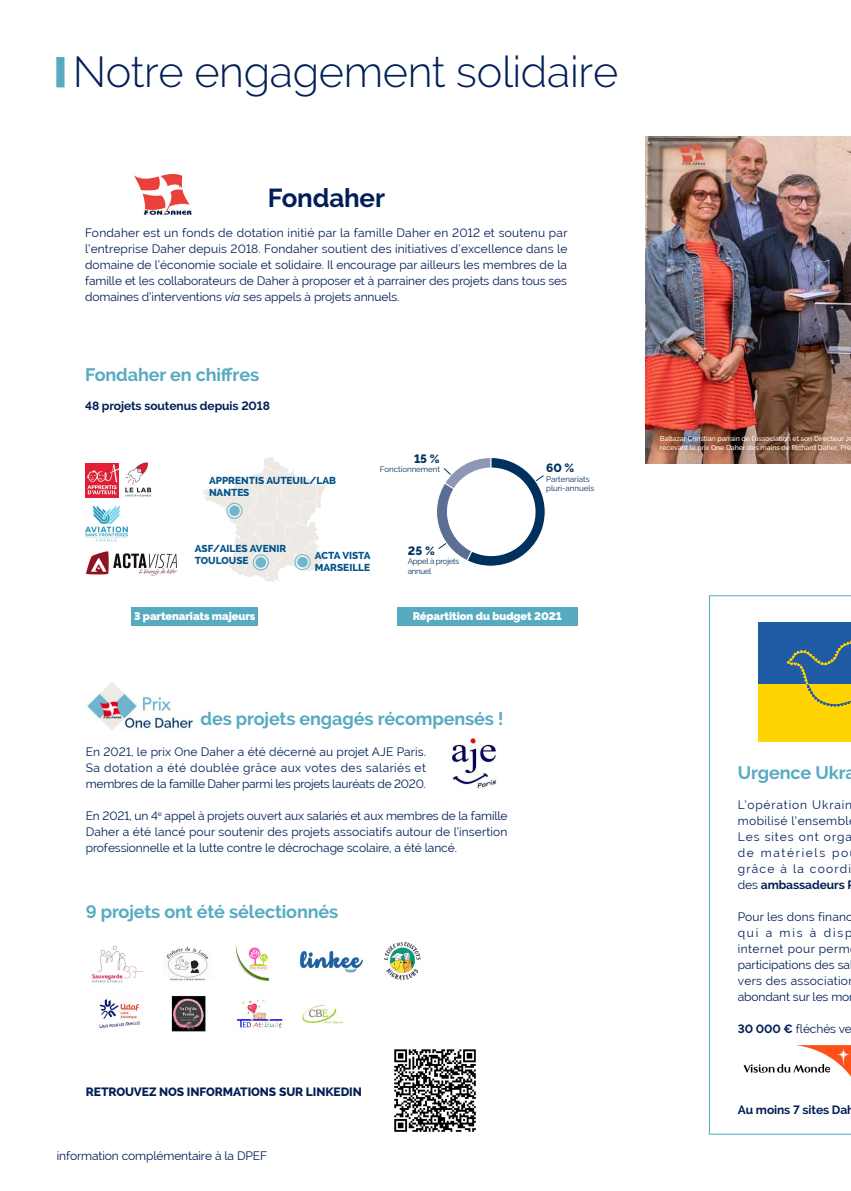
<style>
.page{position:relative;width:851px;height:1191px;background:#fff}
.page>*{position:absolute;margin:0;border:0;box-sizing:border-box;transform-origin:0 0}
.Titre_2_bleu_grand{font:300 43.2px "Raleway";letter-spacing:-.01em;color:#001f56}
.t1{font:700 25.9px "Raleway";letter-spacing:-.005em;color:#001f56}
.t2{font:700 18px "Raleway";letter-spacing:-.005em;color:#56abc1}
.Grand_texte_bleu{font:12px/16px "Raleway";letter-spacing:-.01em;color:#001f56;text-align:justify}
.Grand_texte_bleu-2{font:12px/16px "Raleway";letter-spacing:.01em;color:#001f56}
.Grand_texte_bleu-3{font:12px/16px "Raleway";letter-spacing:.075em;color:#001f56}
.Grand_texte_bleu-4{font:700 12px "Raleway";letter-spacing:-.005em;color:#001f56}
.Grand_texte_bleu-5{font:800 12px "Raleway";letter-spacing:-.005em;color:#001f56}
.t3{font:800 12px "Raleway";color:#00305d}
.Grand_texte_bleu-6{font:900 11px "Raleway";letter-spacing:-.005em;color:#fff}
.t4{font:800 10.1px/12.1px "Raleway";color:#005288}
.t5{font:8px/9.6px "Raleway";letter-spacing:-.01em;color:#00305d}
.t6{font:8px/9.6px "Raleway";letter-spacing:-.04em;color:#00305d}
.légendes_photos{font:500 7px/8.4px "Raleway";letter-spacing:-.01em;color:#fff}
.s1{font-style:italic}
.s2{font-weight:700}
</style>
<div class="page">
<div style="left:56px;top:57px;width:8px;height:30px;background:#56abc1"></div>
<img style="left:134px;top:174px;width:57px;height:44px">
<img style="left:86px;top:682px;width:107px;height:49px">
<img style="left:451px;top:738px;width:45px;height:50px">
<svg style="left:436px;top:457px;width:109px;height:109px"></svg>
<svg style="left:203px;top:457px;width:123px;height:125px"></svg>
<div style="left:294px;top:554px;width:16px;height:16px;border:1px solid #6eb5cf;border-radius:50%"></div>
<div style="left:297px;top:557px;width:10px;height:10px;background:#6eb5cf;border-radius:50%"></div>
<div style="left:226px;top:503px;width:16px;height:16px;border:1px solid #6eb5cf;border-radius:50%"></div>
<div style="left:229px;top:505px;width:11px;height:11px;background:#6eb5cf;border-radius:50%"></div>
<div style="left:253px;top:554px;width:16px;height:16px;border:1px solid #6eb5cf;border-radius:50%"></div>
<div style="left:255px;top:557px;width:11px;height:10px;background:#6eb5cf;border-radius:50%"></div>
<img style="left:85px;top:464px;width:33px;height:34px">
<img style="left:86px;top:552px;width:91px;height:24px">
<img style="left:85px;top:506px;width:43px;height:35px">
<img style="left:125px;top:462px;width:26px;height:35px">
<div style="left:131px;top:606px;width:127px;height:19px;background:#56abc1"></div>
<div style="left:397px;top:606px;width:180px;height:19px;background:#56abc1"></div>
<img style="left:645px;top:137px;width:205px;height:327px">
<svg style="left:709px;top:595px;width:141px;height:539px"></svg>
<img style="left:737px;top:1045px;width:113px;height:37px">
<div style="left:758px;top:622px;width:92px;height:120px;background:#205ba6"></div>
<div style="left:758px;top:684px;width:92px;height:58px;background:#ffd400"></div>
<svg style="left:786px;top:640px;width:65px;height:67px"></svg>
<img style="left:383px;top:942px;width:38px;height:38px">
<img style="left:171px;top:995px;width:173px;height:37px">
<img style="left:92px;top:945px;width:178px;height:38px">
<img style="left:299px;top:951px;width:64px;height:22px">
<img style="left:99px;top:999px;width:41px;height:30px">
<img style="left:394px;top:1049px;width:82px;height:83px">
<p class="Titre_2_bleu_grand" style="left:73px;top:47px;width:547px">Notre engagement solidaire</p>
<p class="t1" style="left:268px;top:183px;width:119px">Fondaher</p>
<p class="Grand_texte_bleu" style="left:85px;top:225px;width:484px">Fondaher est un fonds de dotation initié par la famille Daher en 2012 et soutenu par l’entreprise Daher depuis 2018. Fondaher soutient des initiatives d’excellence dans le domaine de l’économie sociale et solidaire. Il encourage par ailleurs les membres de la famille et les collaborateurs de Daher à proposer et à parrainer des projets dans tous ses domaines d’interventions <span class="s1">via</span> ses appels à projets annuels.</p>
<p class="t2" style="left:85px;top:365px;width:176px">Fondaher en chiffres</p>
<p class="Grand_texte_bleu-4" style="left:85px;top:398px;width:186px">48 projets soutenus depuis 2018</p>
<p class="t3" style="left:414px;top:452px;width:27px">15 %</p>
<p class="t5" style="left:380px;top:465px;width:62px">Fonctionnement</p>
<p class="t3" style="left:546px;top:461px;width:30px">60 %</p>
<p class="t4" style="left:209px;top:474px;width:129px">APPRENTIS AUTEUIL/LAB<br>NANTES</p>
<p class="t5" style="left:546px;top:474px;width:50px">Partenariats pluri-annuels</p>
<p class="t4" style="left:195px;top:542px;width:93px">ASF/AILES AVENIR<br>TOULOUSE</p>
<p class="t4" style="left:315px;top:549px;width:57px">ACTA VISTA<br>MARSEILLE</p>
<p class="t3" style="left:408px;top:543px;width:28px">25 %</p>
<p class="t6" style="left:407px;top:556px;width:53px">Appel à projets annuel</p>
<p class="Grand_texte_bleu-6" style="left:134px;top:609px;width:123px">3 partenariats majeurs</p>
<p class="Grand_texte_bleu-6" style="left:412px;top:609px;width:150px">Répartition du budget 2021</p>
<p class="t2" style="left:200px;top:708px;width:304px">des projets engagés récompensés !</p>
<p class="Grand_texte_bleu" style="left:86px;top:743px;width:341px">En 2021, le prix One Daher a été décerné au projet AJE Paris.<br>Sa dotation a été doublée grâce aux votes des salariés et membres de la famille Daher parmi les projets lauréats de 2020.</p>
<p class="Grand_texte_bleu" style="left:86px;top:807px;width:423px">En 2021, un 4<sup>e</sup> appel à projets ouvert aux salariés et aux membres de la famille Daher a été lancé pour soutenir des projets associatifs autour de l’insertion professionnelle et la lutte contre le décrochage scolaire, a été lancé.</p>
<p class="t2" style="left:86px;top:901px;width:254px">9 projets ont été sélectionnés</p>
<p class="Grand_texte_bleu-5" style="left:86px;top:1085px;width:277px">RETROUVEZ NOS INFORMATIONS SUR LINKEDIN</p>
<p class="Grand_texte_bleu" style="left:57px;top:1147px;width:212px">information complémentaire à la DPEF</p>
<p class="légendes_photos" style="left:659px;top:434px;width:194px">Baltazar Christian parrain de l’association et son Directeur Je recevant le prix One Daher des mains de Richard Daher, Pré</p>
<p class="t2" style="left:737px;top:762px;width:120px">Urgence Ukra</p>
<p class="Grand_texte_bleu-3" style="left:737px;top:797px;width:116px">L’opération Ukrain mobilisé l’ensembl<br>Les sites ont orga de matériels po grâce à la coordi des <span class="s2">ambassadeurs</span></p>
<p class="Grand_texte_bleu-2" style="left:737px;top:909px;width:116px">Pour les dons financ qui a mis à disp internet pour perm participations des sa vers des associatio abondant sur les mo</p>
<p class="Grand_texte_bleu" style="left:737px;top:1021px;width:116px"><span class="s2">30 000 €</span> fléchés ve</p>
<p class="Grand_texte_bleu-4" style="left:737px;top:1102px;width:118px">Au moins 7 sites Dah</p>
</div>
